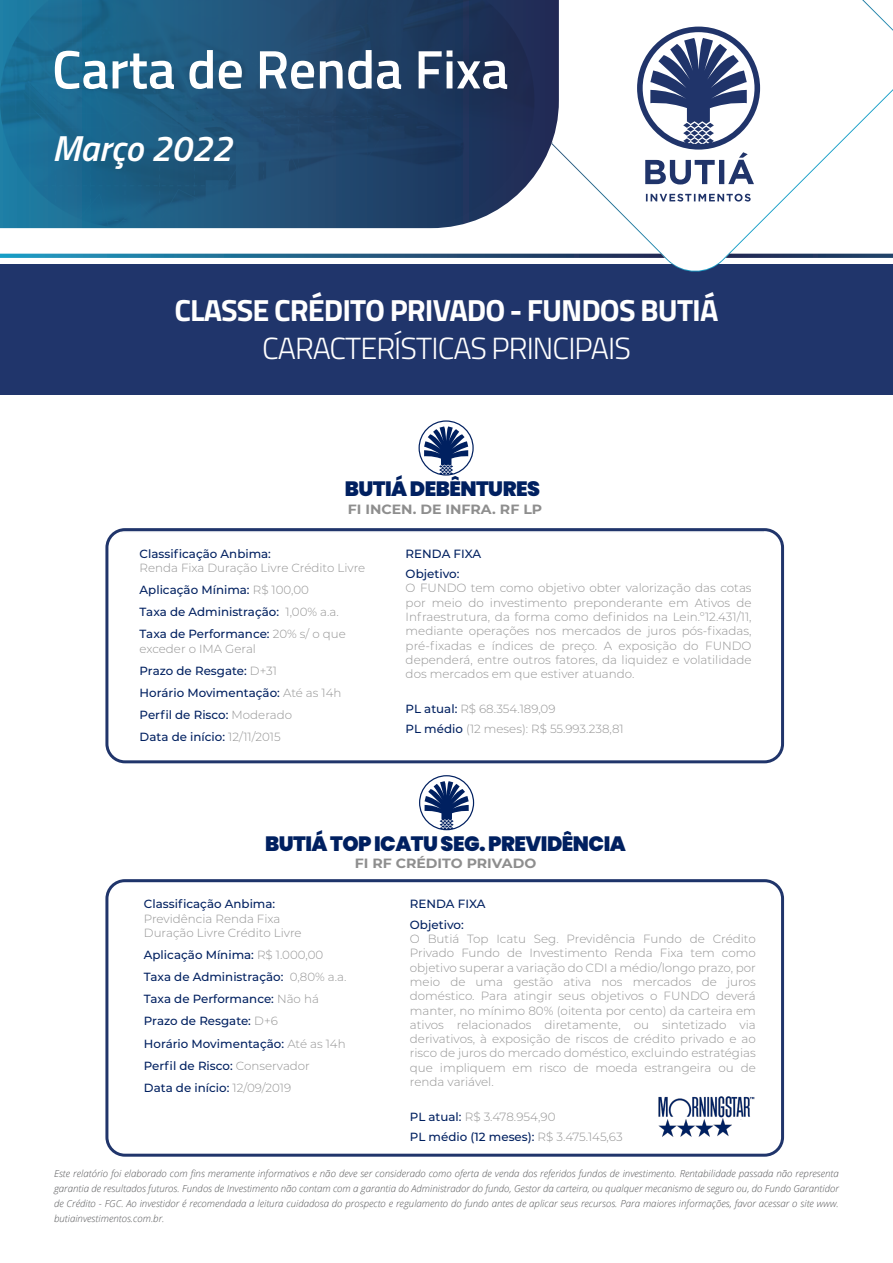
<style>
.page{position:relative;width:893px;height:1263px;background:#fff}
.page>*{position:absolute;margin:0;border:0;box-sizing:border-box;transform-origin:0 0}
.t1{font:600 54.3px "Titillium Web";color:#fff}
.t2{font:italic 600 36.15px "Titillium Web";color:#fff}
.t3{font:700 30.6px "Titillium Web";letter-spacing:-.03em;color:#fff}
.t4{font:300 30.6px "Titillium Web";letter-spacing:-.03em;color:#fff}
.t5{font:900 20.7px "Poppins";letter-spacing:-.025em;color:#002060}
.t6{font:700 13.35px "Montserrat";color:#8e8e8e;scale:1.05 1}
.t7{font:300 11.85px/14.2px "Montserrat";color:#939393}
.t8{font:500 11.85px/22.2px "Montserrat";color:#002060}
.t9{font:italic 300 9.75px/15.1px "Open Sans";color:#57585a;text-align:justify}
.s1{font-weight:500;color:#002060}
.s2{font-weight:300;color:#939393}
</style>
<div class="page">
<div style="left:419px;top:420px;width:55px;height:56px;border:1px solid #002060;border-radius:50%"></div>
<svg style="left:424px;top:426px;width:44px;height:49px"></svg>
<div style="left:0;top:265px;width:893px;height:130px;background:#20356b"></div>
<svg style="left:549px;top:0;width:344px;height:272px"></svg>
<svg style="left:0;top:0;width:559px;height:228px;background:#265479"></svg>
<svg style="left:637px;top:27px;width:123px;height:175px"></svg>
<svg style="left:0;top:254px;width:665px;height:4px;background:#256389"></svg>
<svg style="left:726px;top:254px;width:167px;height:4px"></svg>
<div style="left:105px;top:528px;width:679px;height:235px;border:3px solid #20356b;border-radius:18px"></div>
<div style="left:105px;top:879px;width:679px;height:278px;border:3px solid #20356b;border-radius:18px"></div>
<svg style="left:123px;top:881px;width:647px;height:2px"></svg>
<div style="left:419px;top:775px;width:55px;height:55px;border:1px solid #002060;border-radius:50%"></div>
<svg style="left:425px;top:781px;width:44px;height:48px"></svg>
<img style="left:658px;top:1096px;width:97px;height:41px">
<img style="left:714px;top:1118px;width:18px;height:18px">
<p class="t1" style="left:52px;top:29px;width:458px">Carta de Renda Fixa</p>
<p class="t2" style="left:52px;top:121px;width:181px">Março 2022</p>
<p class="t3" style="left:175px;top:287px;width:545px">CLASSE CRÉDITO PRIVADO - FUNDOS BUTIÁ</p>
<p class="t4" style="left:262px;top:326px;width:370px">CARACTERÍSTICAS PRINCIPAIS</p>
<p class="t5" style="left:345px;top:477px;width:197px">BUTIÁ DEBÊNTURES</p>
<p class="t6" style="left:348px;top:499px;width:187px">FI INCEN. DE INFRA. RF LP</p>
<p class="t7" style="left:140px;top:546px;width:227px"><span class="s1">Classificação Anbima:<br></span>Renda Fixa Duração Livre Crédito Livre</p>
<p class="t8" style="left:140px;top:578px;width:208px">Aplicação Mínima: <span class="s2">R$ 100,00<br></span>Taxa de Administração: <span class="s2">1,00% a.a.<br></span>Taxa de Performance: <span class="s2">20% s/ o que</span></p>
<p class="t8" style="left:140px;top:637px;width:203px"><span class="s2">exceder o IMA Geral<br></span>Prazo de Resgate: <span class="s2">D+31<br></span>Horário Movimentação: <span class="s2">Até as 14h<br></span>Perfil de Risco: <span class="s2">Moderado<br></span>Data de início: <span class="s2">12/11/2015</span></p>
<p class="t8" style="left:406px;top:543px;width:77px;line-height:20.4px">RENDA FIXA<br>Objetivo:</p>
<p class="t7" style="left:406px;top:581px;width:347px;text-align:justify">O FUNDO tem como objetivo obter valorização das cotas por meio do investimento preponderante em Ativos de Infraestrutura, da forma como definidos na Lein.º12.431/11, mediante operações nos mercados de juros pós-fixadas, pré-fixadas e índices de preço. A exposição do FUNDO dependerá, entre outros fatores, da liquidez e volatilidade dos mercados em que estiver atuando.</p>
<p class="t7" style="left:406px;top:698px;width:220px;line-height:20.4px"><span class="s1">PL atual:</span> R$ 68.354.189,09<br><span class="s1">PL médio</span> (12 meses): R$ 55.993.238,81</p>
<p class="t5" style="left:265px;top:831px;width:362px">BUTIÁ TOP ICATU SEG. PREVIDÊNCIA</p>
<p class="t6" style="left:355px;top:854px;width:174px">FI RF CRÉDITO PRIVADO</p>
<p class="t7" style="left:144px;top:897px;width:159px"><span class="s1">Classificação Anbima:<br></span>Previdência Renda Fixa<br>Duração Livre Crédito Livre</p>
<p class="t8" style="left:144px;top:943px;width:204px">Aplicação Mínima: <span class="s2">R$ 1.000,00<br></span>Taxa de Administração: <span class="s2">0,80% a.a.<br></span>Taxa de Performance: <span class="s2">Não há<br></span>Prazo de Resgate: <span class="s2">D+6<br></span>Horário Movimentação: <span class="s2">Até as 14h<br></span>Perfil de Risco: <span class="s2">Conservador<br></span>Data de início: <span class="s2">12/09/2019</span></p>
<p class="t8" style="left:410px;top:893px;width:77px;line-height:20.4px">RENDA FIXA<br>Objetivo:</p>
<p class="t7" style="left:410px;top:931px;width:347px;text-align:justify">O Butiá Top Icatu Seg. Previdência Fundo de Crédito Privado Fundo de Investimento Renda Fixa tem como objetivo superar a variação do CDI a médio/longo prazo, por meio de uma gestão ativa nos mercados de juros doméstico. Para atingir seus objetivos o FUNDO deverá manter, no mínimo 80% (oitenta por cento) da carteira em ativos relacionados diretamente, ou sintetizado via derivativos, à exposição de riscos de crédito privado e ao risco de juros do mercado doméstico, excluindo estratégias que impliquem em risco de moeda estrangeira ou de renda variável.</p>
<p class="t7" style="left:410px;top:1106px;width:214px;line-height:20.4px"><span class="s1">PL atual:</span> R$ 3.478.954,90<br><span class="s1">PL médio (12 meses):</span> R$ 3.475.145,63</p>
<p class="t9" style="left:54px;top:1165px;width:786px">Este relatório foi elaborado com fins meramente informativos e não deve ser considerado como oferta de venda dos referidos fundos de investimento. Rentabilidade passada não representa garantia de resultados futuros. Fundos de Investimento não contam com a garantia do Administrador do fundo, Gestor da carteira, ou qualquer mecanismo de seguro ou, do Fundo Garantidor de Crédito - FGC. Ao investidor é recomendada a leitura cuidadosa do prospecto e regulamento do fundo antes de aplicar seus recursos. Para maiores informações, favor acessar o site www. butiainvestimentos.com.br.</p>
</div>
